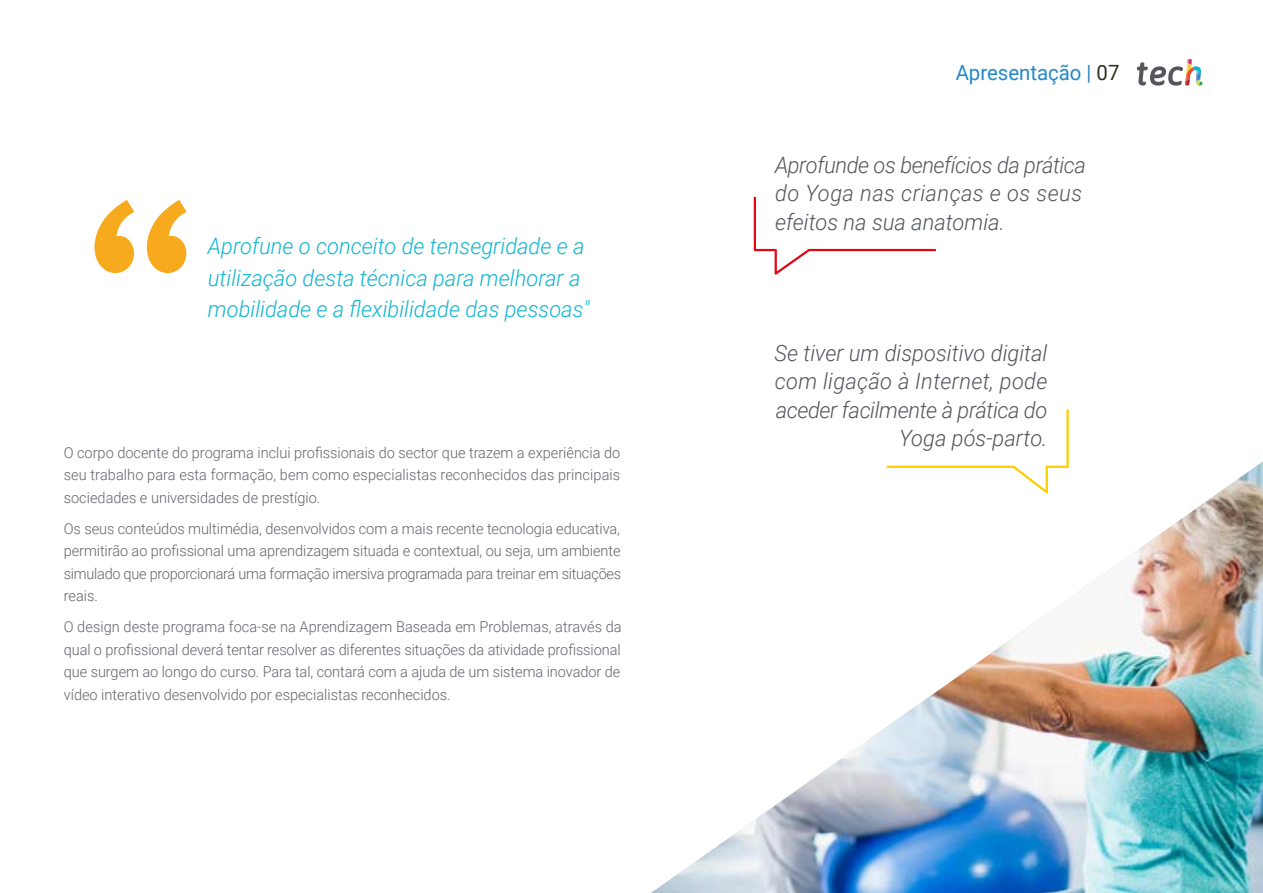
<style>
.page{position:relative;width:1263px;height:893px;background:#fff}
.page>*{position:absolute;margin:0;border:0;box-sizing:border-box;transform-origin:0 0}
.t1{font:italic 300 22.5px/28.5px "Roboto";color:#52555b;text-align:right}
.t2{font:italic 300 22.5px/31.5px "Roboto";color:#0fb6cf}
.t3{font:21px "Roboto";color:#2488c9}
.t4{font:300 15px/22.5px "Roboto";color:#61646a;text-align:justify}
.s1{color:#312e20}
</style>
<div class="page">
<img style="left:651px;top:461px;width:612px;height:432px">
<svg style="left:884px;top:409px;width:186px;height:88px"></svg>
<svg style="left:753px;top:197px;width:183px;height:78px"></svg>
<svg style="left:94px;top:200px;width:93px;height:73px"></svg>
<svg style="left:1137px;top:59px;width:65px;height:27px"></svg>
<h1 class="t2" style="left:208px;top:230px;width:383px">Aprofune o conceito de tensegridade e a utilização desta técnica para melhorar a mobilidade e a flexibilidade das pessoas"</h1>
<p class="t4" style="left:64px;top:441px;width:558px">O corpo docente do programa inclui profissionais do sector que trazem a experiência do seu trabalho para esta formação, bem como especialistas reconhecidos das principais sociedades e universidades de prestígio.</p>
<p class="t4" style="left:64px;top:517px;width:559px">Os seus conteúdos multimédia, desenvolvidos com a mais recente tecnologia educativa, permitirão ao profissional uma aprendizagem situada e contextual, ou seja, um ambiente simulado que proporcionará uma formação imersiva programada para treinar em situações reais.</p>
<p class="t4" style="left:64px;top:615px;width:559px">O design deste programa foca-se na Aprendizagem Baseada em Problemas, através da qual o profissional deverá tentar resolver as diferentes situações da atividade profissional que surgem ao longo do curso. Para tal, contará com a ajuda de um sistema inovador de vídeo interativo desenvolvido por especialistas reconhecidos.</p>
<h2 class="t3" style="left:956px;top:57px;width:165px">Apresentação | <span class="s1">07</span></h2>
<h1 class="t1" style="left:775px;top:149px;width:312px;text-align:left">Aprofunde os benefícios da prática do Yoga nas crianças e os seus efeitos na sua anatomia.</h1>
<h1 class="t1" style="left:774px;top:338px;width:274px">Se tiver um dispositivo digital com ligação à Internet, pode aceder facilmente à prática do<br>Yoga pós-parto.</h1>
</div>
